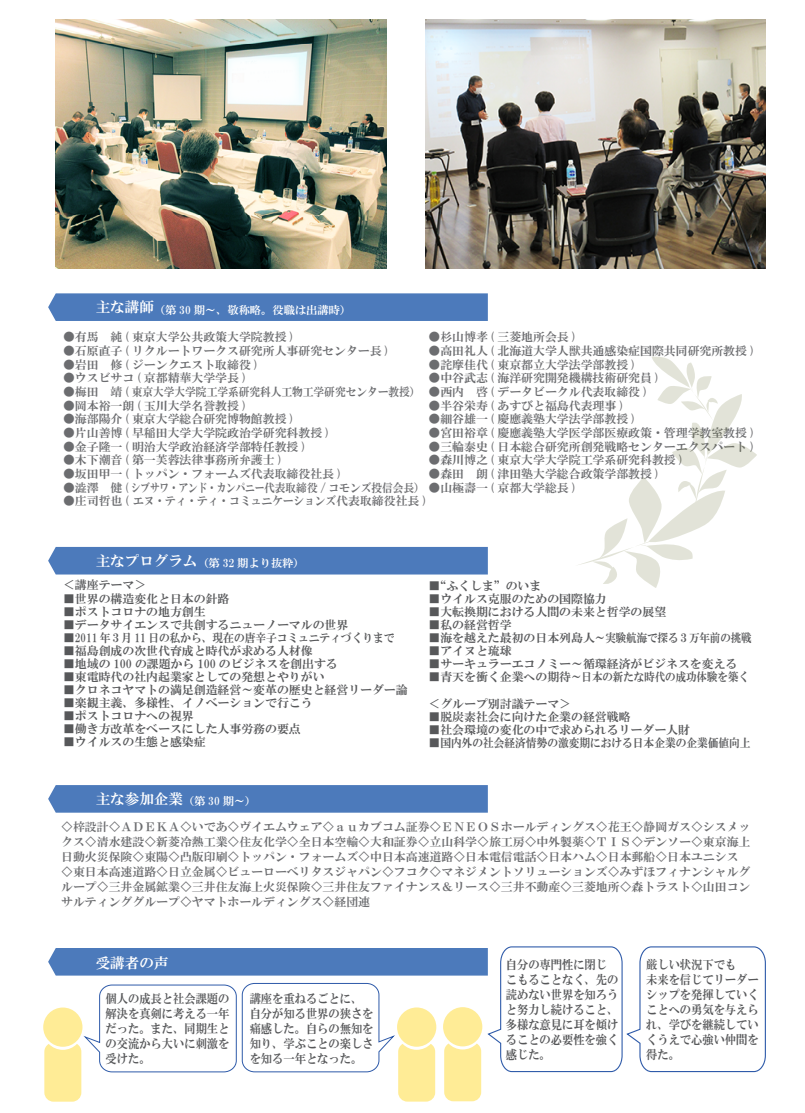
<style>
.page{position:relative;width:805px;height:1113px;background:#fff}
.page>*{position:absolute;margin:0;border:0;box-sizing:border-box;transform-origin:0 0}
.t1{font:14.5px "HGS Mincho E";color:#fff}
.t2{font:12.5px/15px "HGS Mincho E";color:#57585a;scale:.9 1}
.t3{font:11.88px/15px "HGS Mincho E";color:#6c6d70}
.t4{font:11.88px/26.1px "HGS Mincho E";color:#57585a}
.t5{font:11.25px "HGS Mincho E";color:#fff}
.s1{font-size:14.5px}
</style>
<div class="page">
<div style="left:48px;top:293px;width:439px;height:28px;background:#4c7abb"></div>
<div style="left:48px;top:547px;width:439px;height:27px;background:#4c7abb"></div>
<div style="left:48px;top:785px;width:439px;height:27px;background:#4c7abb"></div>
<svg style="left:44px;top:946px;width:722px;height:155px"></svg>
<img style="left:55px;top:19px;width:331px;height:250px">
<div style="left:227px;top:57px;width:72px;height:46px;background:#fff"></div>
<svg style="left:578px;top:357px;width:179px;height:231px"></svg>
<img style="left:426px;top:19px;width:339px;height:250px">
<svg style="left:91px;top:126px;width:8px;height:13px"></svg>
<p class="t5" style="left:96px;top:304px;width:257px"><span class="s1">主な講師</span>（第 30 期～、敬称略。役職は出講時）</p>
<p class="t3" style="left:63px;top:329px;width:231px">●有馬　純 ( 東京大学公共政策大学院教授 )</p>
<p class="t3" style="left:63px;top:343px;width:326px">●石原直子 ( リクルートワークス研究所人事研究センター長 )</p>
<p class="t3" style="left:63px;top:357px;width:196px">●岩田　修 ( ジーンクエスト取締役 )</p>
<p class="t3" style="left:63px;top:370px;width:184px">●ウスビサコ ( 京都精華大学学長 )</p>
<p class="t3" style="left:63px;top:384px;width:359px">●梅田　靖 ( 東京大学大学院工学系研究科人工物工学研究センター教授）</p>
<p class="t3" style="left:63px;top:398px;width:184px">●岡本裕一朗 ( 玉川大学名誉教授 )</p>
<p class="t3" style="left:63px;top:411px;width:231px">●海部陽介 ( 東京大学総合研究博物館教授 )</p>
<p class="t3" style="left:63px;top:425px;width:267px">●片山善博 ( 早稲田大学大学院政治学研究科教授 )</p>
<p class="t3" style="left:63px;top:439px;width:243px">●金子隆一 ( 明治大学政治経済学部特任教授 )</p>
<p class="t3" style="left:63px;top:452px;width:220px">●木下潮音 ( 第一芙蓉法律事務所弁護士 )</p>
<p class="t3" style="left:63px;top:466px;width:279px">●坂田甲一 ( トッパン・フォームズ代表取締役社長 )</p>
<p class="t3" style="left:63px;top:480px;width:513px">●澁澤　健 ( シブサワ・アンド・カンパニー代表取締役 / コモンズ投信会長） ●山極壽一 ( 京都大学総長 )</p>
<p class="t3" style="left:63px;top:493px;width:364px">●庄司哲也 ( エヌ・ティ・ティ・コミュニケーションズ代表取締役社長 )</p>
<p class="t3" style="left:428px;top:329px;width:148px">●杉山博孝 ( 三菱地所会長 )</p>
<p class="t3" style="left:428px;top:343px;width:326px">●高田礼人 ( 北海道大学人獣共通感染症国際共同研究所教授 )</p>
<p class="t3" style="left:428px;top:357px;width:208px">●詫摩佳代 ( 東京都立大学法学部教授 )</p>
<p class="t3" style="left:428px;top:370px;width:231px">●中谷武志 ( 海洋研究開発機構技術研究員 )</p>
<p class="t3" style="left:428px;top:384px;width:220px">●西内　啓 ( データビークル代表取締役 )</p>
<p class="t3" style="left:428px;top:398px;width:196px">●半谷栄寿 ( あすびと福島代表理事 )</p>
<p class="t3" style="left:428px;top:411px;width:208px">●細谷雄一 ( 慶應義塾大学法学部教授 )</p>
<p class="t3" style="left:428px;top:425px;width:326px">●宮田裕章 ( 慶應義塾大学医学部医療政策・管理学教室教授 )</p>
<p class="t3" style="left:428px;top:439px;width:326px">●三輪泰史 ( 日本総合研究所創発戦略センターエクスパート )</p>
<p class="t3" style="left:428px;top:452px;width:255px">●森川博之 ( 東京大学大学院工学系研究科教授 )</p>
<p class="t3" style="left:428px;top:466px;width:231px">●森田　朗 ( 津田塾大学総合政策学部教授 )</p>
<p class="t5" style="left:96px;top:557px;width:210px"><span class="s1">主なプログラム</span>（第 32 期より抜粋）</p>
<p class="t4" style="left:63px;top:572px;width:85px">＜講座テーマ＞</p>
<p class="t4" style="left:63px;top:585px;width:168px">■世界の構造変化と日本の針路</p>
<p class="t4" style="left:63px;top:598px;width:144px">■ポストコロナの地方創生</p>
<p class="t4" style="left:63px;top:611px;width:286px">■データサイエンスで共創するニューノーマルの世界</p>
<p class="t4" style="left:63px;top:624px;width:333px">■2011 年３月 11 日の私から、現在の唐辛子コミュニティづくりまで</p>
<p class="t4" style="left:63px;top:637px;width:251px">■福島創成の次世代育成と時代が求める人材像</p>
<p class="t4" style="left:63px;top:650px;width:276px">■地域の 100 の課題から 100 のビジネスを創出する</p>
<p class="t4" style="left:63px;top:663px;width:263px">■東電時代の社内起業家としての発想とやりがい</p>
<p class="t4" style="left:63px;top:676px;width:346px">■クロネコヤマトの満足創造経営～変革の歴史と経営リーダー論</p>
<p class="t4" style="left:63px;top:689px;width:251px">■楽観主義、多様性、イノベーションで行こう</p>
<p class="t4" style="left:63px;top:702px;width:132px">■ポストコロナへの視界</p>
<p class="t4" style="left:63px;top:716px;width:239px">■働き方改革をベースにした人事労務の要点</p>
<p class="t4" style="left:63px;top:729px;width:144px">■ウイルスの生態と感染症</p>
<p class="t5" style="left:96px;top:795px;width:162px"><span class="s1">主な参加企業</span>（第 30 期～）</p>
<p class="t4" style="left:428px;top:572px;width:114px">■“ふくしま”のいま</p>
<p class="t4" style="left:428px;top:585px;width:180px">■ウイルス克服のための国際協力</p>
<p class="t4" style="left:428px;top:598px;width:239px">■大転換期における人間の未来と哲学の展望</p>
<p class="t4" style="left:428px;top:612px;width:85px">■私の経営哲学</p>
<p class="t4" style="left:428px;top:625px;width:325px">■海を越えた最初の日本列島人～実験航海で探る３万年前の挑戦</p>
<p class="t4" style="left:428px;top:638px;width:85px">■アイヌと琉球</p>
<p class="t4" style="left:428px;top:651px;width:310px">■サーキュラーエコノミー～循環経済がビジネスを変える</p>
<p class="t4" style="left:428px;top:664px;width:322px">■青天を衝く企業への期待～日本の新たな時代の成功体験を築く＜グループ別討議テーマ＞</p>
<p class="t4" style="left:428px;top:703px;width:203px">■脱炭素社会に向けた企業の経営戦略</p>
<p class="t4" style="left:428px;top:716px;width:263px">■社会環境の変化の中で求められるリーダー人財</p>
<p class="t4" style="left:428px;top:729px;width:323px">■国内外の社会経済情勢の激変期における日本企業の企業価値向上</p>
<p class="t3" style="left:61px;top:819px;width:690px">◇梓設計◇ＡＤＥＫＡ◇いであ◇ヴイエムウェア◇ａｕカブコム証券◇ＥＮＥＯＳホールディングス◇花王◇静岡ガス◇シスメックス◇清水建設◇新菱冷熱工業◇住友化学◇全日本空輸◇大和証券◇立山科学◇旅工房◇中外製薬◇ＴＩＳ◇デンソー◇東京海上日動火災保険◇東陽◇凸版印刷◇トッパン・フォームズ◇中日本高速道路◇日本電信電話◇日本ハム◇日本郵船◇日本ユニシス◇東日本高速道路◇日立金属◇ビューローベリタスジャパン◇フコク◇マネジメントソリューションズ◇みずほフィナンシャルグループ◇三井金属鉱業◇三井住友海上火災保険◇三井住友ファイナンス＆リース◇三井不動産◇三菱地所◇森トラスト◇山田コンサルティンググループ◇ヤマトホールディングス◇経団連</p>
<p class="t1" style="left:96px;top:955px;width:74px">受講者の声</p>
<p class="t2" style="left:106px;top:991px;width:139px;text-align:justify">個人の成長と社会課題の解決を真剣に考える一年だった。また、同期生との交流から大いに刺激を受けた。</p>
<p class="t2" style="left:250px;top:991px;width:139px">講座を重ねるごとに、自分が知る世界の狭さを痛感した。自らの無知を知り、学ぶことの楽しさを知る一年となった。</p>
<p class="t2" style="left:505px;top:956px;width:126px">自分の専門性に閉じこもることなく、先の読めない世界を知ろうと努力し続けること、多様な意見に耳を傾けることの必要性を強く感じた。</p>
<p class="t2" style="left:646px;top:956px;width:126px">厳しい状況下でも<br>未来を信じてリーダーシップを発揮していくことへの勇気を与えられ、学びを継続していくうえで心強い仲間を得た。</p>
</div>
